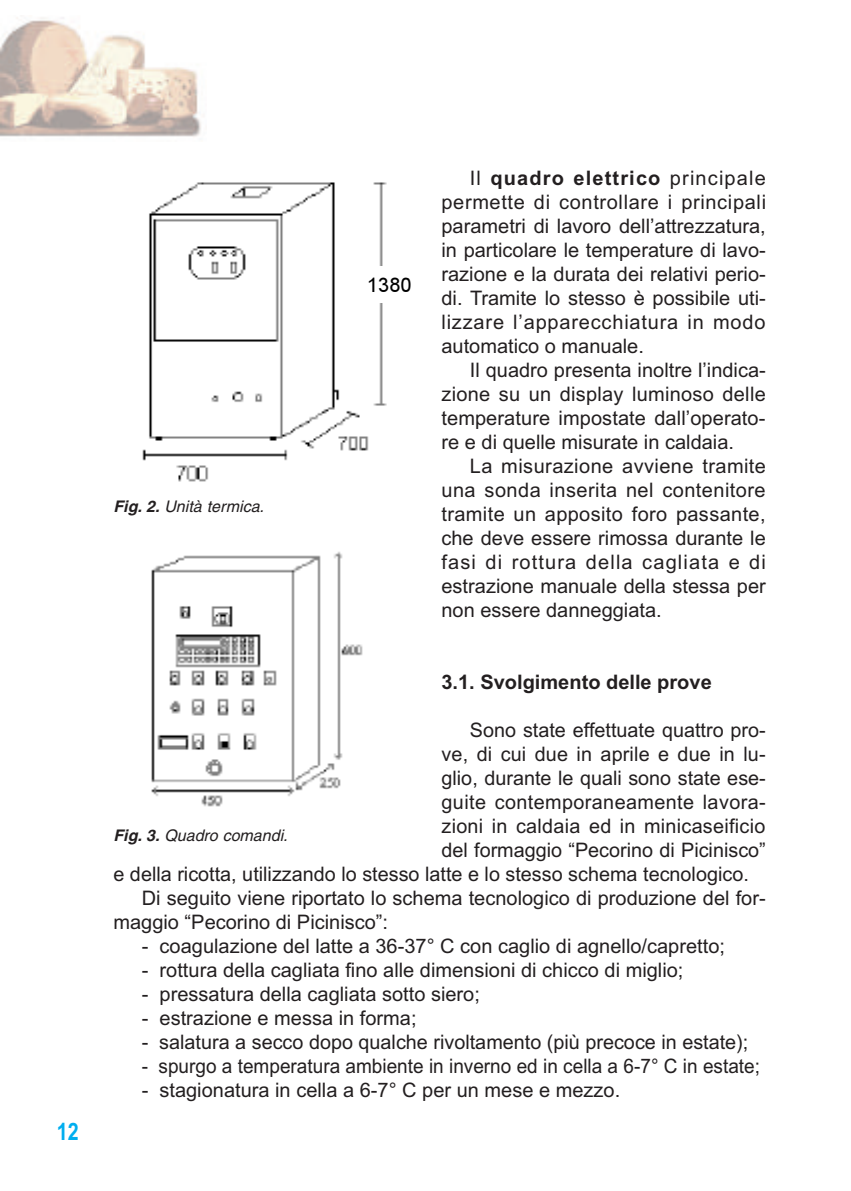
<style>
.page{position:relative;width:851px;height:1191px;background:#fff}
.page>*{position:absolute;margin:0;border:0;box-sizing:border-box;transform-origin:0 0}
.t1{font:700 24px "Arial Narrow";color:#00aeef}
.t2{font:20px/24px "Arial";color:#231f20;text-align:justify}
.t3{font:20px "Arial";color:#231f20;scale:.95 1}
.t4{font:20px "Arial";letter-spacing:.02em;color:#231f20}
.t5{font:700 20px "Arial";color:#231f20}
.t6{font:20px "Arial+T42+TKLQSG";color:#000}
.t7{font:italic 16px "Helvetica";color:#231f20}
.s1{font-weight:700}
</style>
<div class="page">
<img style="left:0;top:17px;width:201px;height:120px">
<img style="left:142px;top:182px;width:245px;height:300px">
<div style="left:352px;top:266px;width:73px;height:36px;background:#fff"></div>
<img style="left:151px;top:551px;width:212px;height:256px">
<p class="t1" style="left:57px;top:1118px;width:23px">12</p>
<p class="t7" style="left:113px;top:500px;width:152px"><span class="s1">Fig. 2.</span> Unità termica.</p>
<p class="t6" style="left:367px;top:272px;width:46px">1380</p>
<p class="t2" style="left:441px;top:166px;width:326px;text-indent:28px">Il <span class="s1">quadro elettrico</span> principale permette di controllare i principali parametri di lavoro dell’attrezzatura, in particolare le temperature di lavo&shy;razione e la durata dei relativi perio&shy;di. Tramite lo stesso è possibile uti&shy;lizzare l’apparecchiatura in modo automatico o manuale.</p>
<p class="t2" style="left:441px;top:358px;width:326px;text-indent:28px">Il quadro presenta inoltre l’indica&shy;zione su un display luminoso delle temperature impostate dall’operato&shy;re e di quelle misurate in caldaia.</p>
<p class="t2" style="left:441px;top:454px;width:326px;text-indent:28px">La misurazione avviene tramite una sonda inserita nel contenitore tramite un apposito foro passante, che deve essere rimossa durante le fasi di rottura della cagliata e di estrazione manuale della stessa per non essere danneggiata.</p>
<p class="t5" style="left:441px;top:670px;width:272px">3.1. Svolgimento delle prove</p>
<p class="t2" style="left:470px;top:718px;width:297px">Sono state effettuate quattro pro-</p>
<p class="t2" style="left:441px;top:742px;width:326px">ve, di cui due in aprile e due in lu-</p>
<p class="t2" style="left:441px;top:766px;width:326px">glio, durante le quali sono state ese-</p>
<p class="t4" style="left:441px;top:790px;width:326px">guite contemporaneamente lavora-</p>
<p class="t2" style="left:441px;top:814px;width:325px">zioni in caldaia ed in minicaseificio</p>
<p class="t2" style="left:441px;top:838px;width:326px">del formaggio “Pecorino di Picinisco”</p>
<p class="t2" style="left:113px;top:862px;width:636px">e della ricotta, utilizzando lo stesso latte e lo stesso schema tecnologico.</p>
<p class="t2" style="left:142px;top:886px;width:625px">Di seguito viene riportato lo schema tecnologico di produzione del for-</p>
<p class="t2" style="left:113px;top:910px;width:276px">maggio “Pecorino di Picinisco”:</p>
<p class="t2" style="left:142px;top:934px;width:584px">- coagulazione del latte a 36-37° C con caglio di agnello/capretto;</p>
<p class="t2" style="left:142px;top:958px;width:543px">- rottura della cagliata fino alle dimensioni di chicco di miglio;</p>
<p class="t2" style="left:142px;top:982px;width:339px">- pressatura della cagliata sotto siero;</p>
<p class="t2" style="left:142px;top:1006px;width:276px">- estrazione e messa in forma;</p>
<p class="t2" style="left:142px;top:1030px;width:608px">- salatura a secco dopo qualche rivoltamento (più precoce in estate);</p>
<p class="t3" style="left:142px;top:1054px;width:652px">- spurgo a temperatura ambiente in inverno ed in cella a 6-7° C in estate;</p>
<p class="t2" style="left:142px;top:1078px;width:480px">- stagionatura in cella a 6-7° C per un mese e mezzo.</p>
<p class="t7" style="left:113px;top:829px;width:176px"><span class="s1">Fig. 3.</span> Quadro comandi.</p>
</div>
